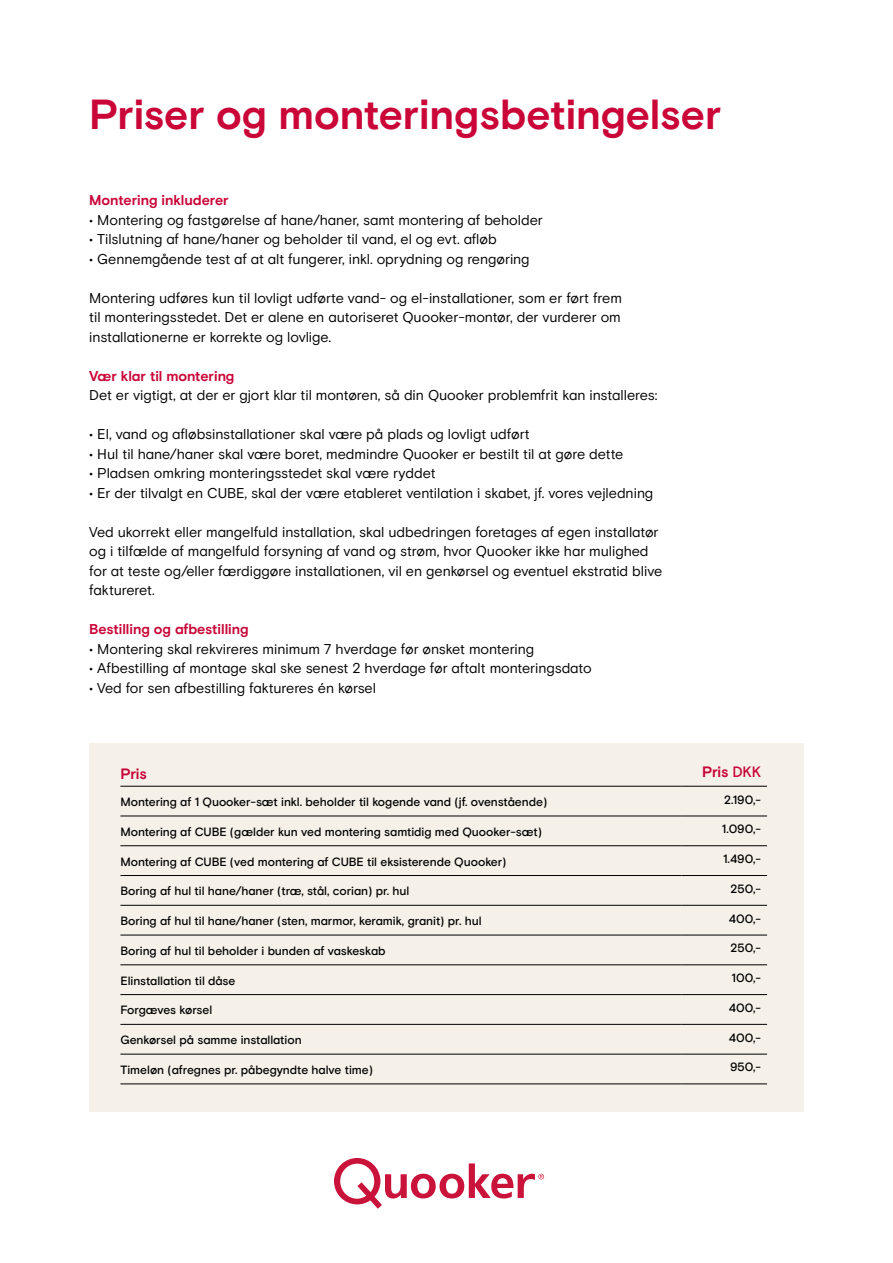
<style>
.page{position:relative;width:893px;height:1263px;background:#fff}
.page>*{position:absolute;margin:0;border:0;box-sizing:border-box;transform-origin:0 0}
.t1{font:700 42px "Basis Grotesque Pro";color:#ca0538}
.t2{font:700 15px "Basis Grotesque Pro";letter-spacing:-.02em;color:#c80236}
.t3{font:14.25px/19.5px "Basis Grotesque Pro";letter-spacing:-.005em;color:#000;text-align:justify}
.t4{font:700 14.25px "Basis Grotesque Pro";color:#ca0538}
.t5{font:500 12px "Basis Grotesque Pro";letter-spacing:-.005em;color:#000}
.s1{font-weight:500}
</style>
<div class="page">
<div style="left:89px;top:743px;width:715px;height:369px;background:#f5f1e9"></div>
<svg style="left:334px;top:1158px;width:210px;height:51px"></svg>
<hr style="left:120px;top:816px;width:562px;height:1px;background:#000">
<hr style="left:120px;top:845px;width:562px;height:1px;background:#000">
<hr style="left:120px;top:875px;width:562px;height:1px;background:#000">
<hr style="left:120px;top:905px;width:562px;height:1px;background:#000">
<hr style="left:120px;top:935px;width:562px;height:1px;background:#000">
<hr style="left:120px;top:964px;width:562px;height:1px;background:#000">
<hr style="left:120px;top:994px;width:562px;height:1px;background:#000">
<hr style="left:120px;top:1024px;width:562px;height:1px;background:#000">
<hr style="left:120px;top:1054px;width:562px;height:1px;background:#000">
<hr style="left:120px;top:1084px;width:562px;height:1px;background:#000">
<hr style="left:120px;top:786px;width:562px;height:1px;background:#000">
<hr style="left:682px;top:786px;width:85px;height:1px;background:#000">
<hr style="left:682px;top:816px;width:85px;height:1px;background:#000">
<hr style="left:682px;top:845px;width:85px;height:1px;background:#000">
<hr style="left:682px;top:875px;width:85px;height:1px;background:#000">
<hr style="left:682px;top:905px;width:85px;height:1px;background:#000">
<hr style="left:682px;top:935px;width:85px;height:1px;background:#000">
<hr style="left:682px;top:964px;width:85px;height:1px;background:#000">
<hr style="left:682px;top:994px;width:85px;height:1px;background:#000">
<hr style="left:682px;top:1024px;width:85px;height:1px;background:#000">
<hr style="left:682px;top:1054px;width:85px;height:1px;background:#000">
<hr style="left:682px;top:1084px;width:85px;height:1px;background:#000">
<h1 class="t1" style="left:89px;top:90px;width:633px">Priser og monteringsbetingelser</h1>
<p class="t4" style="left:89px;top:192px;width:141px">Montering inkluderer</p>
<p class="t3" style="left:89px;top:211px;width:455px">• Montering og fastgørelse af hane/haner, samt montering af beholder</p>
<p class="t3" style="left:89px;top:230px;width:409px">• Tilslutning af hane/haner og beholder til vand, el og evt. afløb</p>
<p class="t3" style="left:89px;top:250px;width:442px">• Gennemgående test af at alt fungerer, inkl. oprydning og rengøring</p>
<p class="t3" style="left:89px;top:289px;width:534px">Montering udføres kun til lovligt udførte vand- og el-installationer, som er ført frem til monteringsstedet. Det er alene en autoriseret Quooker-montør, der vurderer om installationerne er korrekte og lovlige.</p>
<p class="t4" style="left:89px;top:368px;width:147px">Vær klar til montering</p>
<p class="t3" style="left:89px;top:386px;width:570px">Det er vigtigt, at der er gjort klar til montøren, så din Quooker problemfrit kan installeres:</p>
<p class="t3" style="left:89px;top:425px;width:442px">• El, vand og afløbsinstallationer skal være på plads og lovligt udført</p>
<p class="t3" style="left:89px;top:445px;width:536px">• Hul til hane/haner skal være boret, medmindre Quooker er bestilt til at gøre dette</p>
<p class="t3" style="left:89px;top:464px;width:348px">• Pladsen omkring monteringsstedet skal være ryddet</p>
<p class="t3" style="left:89px;top:484px;width:566px">• Er der tilvalgt en CUBE, skal der være etableret ventilation i skabet, jf. vores vejledning</p>
<p class="t3" style="left:89px;top:523px;width:575px;text-align:left">Ved ukorrekt eller mangelfuld installation, skal udbedringen foretages af egen installatør og i tilfælde af mangelfuld forsyning af vand og strøm, hvor Quooker ikke har mulighed for at teste og/eller færdiggøre installationen, vil en genkørsel og eventuel ekstratid blive faktureret.</p>
<p class="t4" style="left:89px;top:621px;width:161px">Bestilling og afbestilling</p>
<p class="t3" style="left:89px;top:640px;width:446px">• Montering skal rekvireres minimum 7 hverdage før ønsket montering</p>
<p class="t3" style="left:89px;top:659px;width:504px">• Afbestilling af montage skal ske senest 2 hverdage før aftalt monteringsdato</p>
<p class="t3" style="left:89px;top:678px;width:288px">• Ved for sen afbestilling faktureres én kørsel</p>
<p class="t2" style="left:120px;top:765px;width:28px">Pris</p>
<p class="t2" style="left:702px;top:762px;width:60px">Pris <span class="s1">DKK</span></p>
<p class="t5" style="left:120px;top:795px;width:428px">Montering af 1 Quooker-sæt inkl. beholder til kogende vand (jf. ovenstående)</p>
<p class="t5" style="left:724px;top:792px;width:38px">2.190,-</p>
<p class="t5" style="left:120px;top:824px;width:423px">Montering af CUBE (gælder kun ved montering samtidig med Quooker-sæt)</p>
<p class="t5" style="left:722px;top:822px;width:41px">1.090,-</p>
<p class="t5" style="left:120px;top:854px;width:387px">Montering af CUBE (ved montering af CUBE til eksisterende Quooker)</p>
<p class="t5" style="left:723px;top:852px;width:40px">1.490,-</p>
<p class="t5" style="left:120px;top:884px;width:291px">Boring af hul til hane/haner (træ, stål, corian) pr. hul</p>
<p class="t5" style="left:731px;top:881px;width:32px">250,-</p>
<p class="t5" style="left:120px;top:914px;width:363px">Boring af hul til hane/haner (sten, marmor, keramik, granit) pr. hul</p>
<p class="t5" style="left:729px;top:911px;width:34px">400,-</p>
<p class="t5" style="left:120px;top:943px;width:267px">Boring af hul til beholder i bunden af vaskeskab</p>
<p class="t5" style="left:731px;top:941px;width:32px">250,-</p>
<p class="t5" style="left:120px;top:973px;width:116px">Elinstallation til dåse</p>
<p class="t5" style="left:731px;top:971px;width:31px">100,-</p>
<p class="t5" style="left:120px;top:1003px;width:93px">Forgæves kørsel</p>
<p class="t5" style="left:729px;top:1001px;width:34px">400,-</p>
<p class="t5" style="left:120px;top:1033px;width:183px">Genkørsel på samme installation</p>
<p class="t5" style="left:729px;top:1030px;width:34px">400,-</p>
<p class="t5" style="left:120px;top:1063px;width:254px">Timeløn (afregnes pr. påbegyndte halve time)</p>
<p class="t5" style="left:730px;top:1060px;width:33px">950,-</p>
</div>
